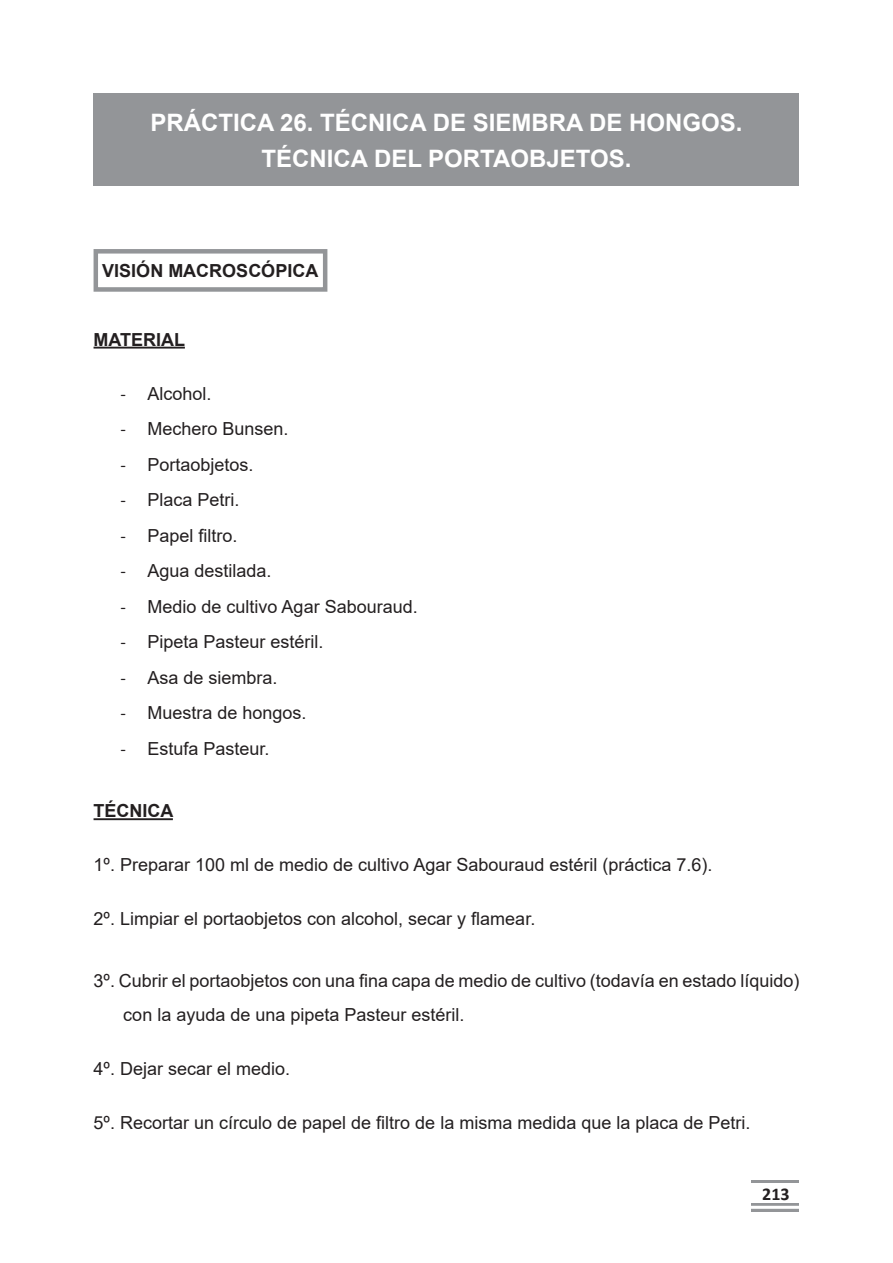
<style>
.page{position:relative;width:893px;height:1263px;background:#fff}
.page>*{position:absolute;margin:0;border:0;box-sizing:border-box;transform-origin:0 0}
.t1{font:700 24px/36px "Arial";color:#fff;text-align:center}
.t2{font:18px/34.5px "Arial";color:#231f20}
.t3{font:700 18px "Arial";color:#231f20}
.t4{font:700 18px "Calibri";color:#231f20}
.s1{font-family:"Calibri"}
</style>
<div class="page">
<svg style="left:752px;top:1180px;width:47px;height:32px"></svg>
<div style="left:744px;top:1183px;width:64px;height:19px;background:#fff"></div>
<hr style="left:749px;top:1206px;width:54px;height:3px;background:#fff">
<hr style="left:94px;top:347px;width:91px;height:2px;background:#231f20">
<hr style="left:94px;top:818px;width:79px;height:2px;background:#231f20">
<div style="left:94px;top:94px;width:705px;height:92px;background:#939598"></div>
<div style="left:94px;top:249px;width:233px;height:43px;border:4px solid #939598"></div>
<h1 class="t1" style="left:150px;top:104px;width:594px">PRÁCTICA 26. TÉCNICA DE SIEMBRA DE HONGOS.<br>TÉCNICA DEL PORTAOBJETOS.</h1>
<p class="t3" style="left:102px;top:258px;width:218px">VISIÓN MACROSCÓPICA</p>
<p class="t3" style="left:94px;top:327px;width:93px">MATERIAL</p>
<p class="t2" style="left:121px;top:376px;width:93px"><span class="s1">-</span> Alcohol.</p>
<p class="t2" style="left:121px;top:411px;width:170px"><span class="s1">-</span> Mechero Bunsen.</p>
<p class="t2" style="left:121px;top:447px;width:135px"><span class="s1">-</span> Portaobjetos.</p>
<p class="t2" style="left:121px;top:482px;width:121px"><span class="s1">-</span> Placa Petri.</p>
<p class="t2" style="left:121px;top:518px;width:119px"><span class="s1">-</span> Papel filtro.</p>
<p class="t2" style="left:121px;top:553px;width:153px"><span class="s1">-</span> Agua destilada.</p>
<p class="t2" style="left:121px;top:589px;width:299px"><span class="s1">-</span> Medio de cultivo Agar Sabouraud.</p>
<p class="t2" style="left:121px;top:624px;width:205px"><span class="s1">-</span> Pipeta Pasteur estéril.</p>
<p class="t2" style="left:121px;top:660px;width:159px"><span class="s1">-</span> Asa de siembra.</p>
<p class="t2" style="left:121px;top:695px;width:188px"><span class="s1">-</span> Muestra de hongos.</p>
<p class="t2" style="left:121px;top:731px;width:151px"><span class="s1">-</span> Estufa Pasteur.</p>
<p class="t3" style="left:94px;top:798px;width:81px">TÉCNICA</p>
<p class="t2" style="left:94px;top:847px;width:620px">1º. Preparar 100 ml de medio de cultivo Agar Sabouraud estéril (práctica 7.6).</p>
<p class="t2" style="left:94px;top:901px;width:443px">2º. Limpiar el portaobjetos con alcohol, secar y flamear.</p>
<p class="t2" style="left:123px;top:963px;width:678px;text-indent:-30px">3º. Cubrir el portaobjetos con una fina capa de medio de cultivo (todavía en estado líquido) con la ayuda de una pipeta Pasteur estéril.</p>
<p class="t2" style="left:94px;top:1051px;width:198px">4º. Dejar secar el medio.</p>
<p class="t2" style="left:94px;top:1105px;width:658px">5º. Recortar un círculo de papel de filtro de la misma medida que la placa de Petri.</p>
<p class="t4" style="left:762px;top:1181px;width:29px">213</p>
</div>
